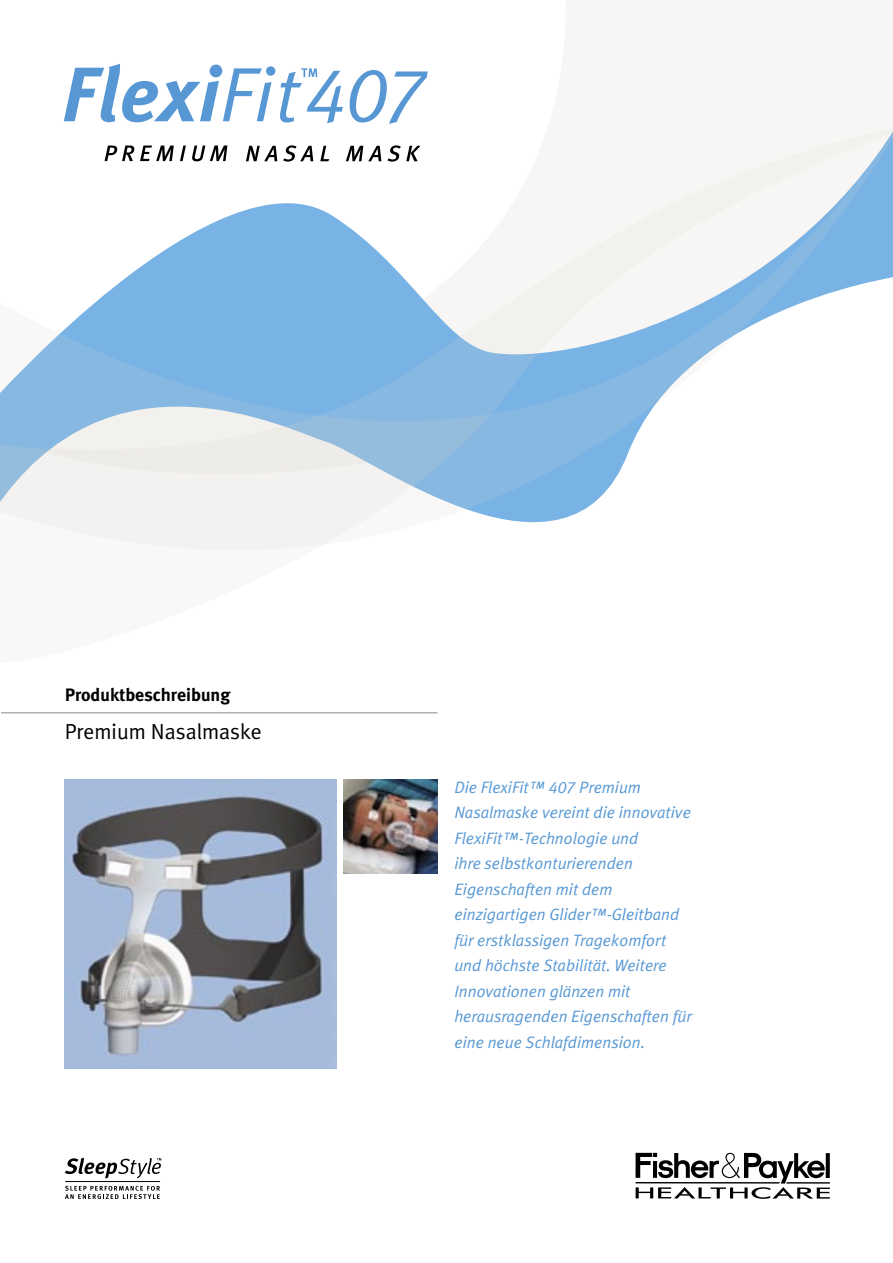
<style>
.page{position:relative;width:893px;height:1263px;background:#fff}
.page>*{position:absolute;margin:0;border:0;box-sizing:border-box;transform-origin:0 0}
.Paragraph_Style_1{font:21.75px "Meta Plus Normal";color:#000}
.Paragraph_Style_1-2{font:700 18px "Meta Plus";color:#000}
.Captions{font:italic 16.5px/25.5px "Meta Plus Normal";color:#5798d4}
.s1{font-family:"Meta Plus Normal Caps"}
</style>
<div class="page">
<svg style="left:119px;top:0;width:774px;height:100px"></svg>
<svg style="left:0;top:100px;width:893px;height:450px"></svg>
<img style="left:65px;top:780px;width:271px;height:289px">
<hr style="left:1px;top:712px;width:437px;height:1px;background:#b5afab">
<svg style="left:350px;top:70px;width:78px;height:54px"></svg>
<svg style="left:64px;top:64px;width:279px;height:59px"></svg>
<svg style="left:246px;top:146px;width:31px;height:15px"></svg>
<svg style="left:283px;top:145px;width:30px;height:17px"></svg>
<svg style="left:320px;top:146px;width:9px;height:15px"></svg>
<svg style="left:346px;top:146px;width:35px;height:15px"></svg>
<svg style="left:387px;top:145px;width:33px;height:17px"></svg>
<svg style="left:105px;top:146px;width:29px;height:15px"></svg>
<svg style="left:140px;top:146px;width:34px;height:15px"></svg>
<svg style="left:180px;top:146px;width:6px;height:15px"></svg>
<svg style="left:192px;top:146px;width:35px;height:15px"></svg>
<svg style="left:636px;top:1153px;width:194px;height:46px"></svg>
<svg style="left:65px;top:1186px;width:95px;height:13px"></svg>
<hr style="left:65px;top:1181px;width:95px;height:1px;background:#000">
<svg style="left:65px;top:1158px;width:96px;height:20px"></svg>
<img style="left:343px;top:779px;width:95px;height:95px">
<p class="Paragraph_Style_1-2" style="left:65px;top:684px;width:167px">Produktbeschreibung</p>
<p class="Paragraph_Style_1" style="left:65px;top:719px;width:199px">Premium Nasalmaske</p>
<p class="Captions" style="left:454px;top:774px;width:239px">Die FlexiFit™ <span class="s1">407</span> Premium<br>Nasalmaske vereint die innovative<br>FlexiFit™-Technologie und<br>ihre selbstkonturierenden<br>Eigenschaften mit dem einzigartigen Glider™-Gleitband für erstklassigen Tragekomfort und höchste Stabilität. Weitere<br>Innovationen glänzen mit herausragenden Eigenschaften für eine neue Schlafdimension.</p>
</div>
